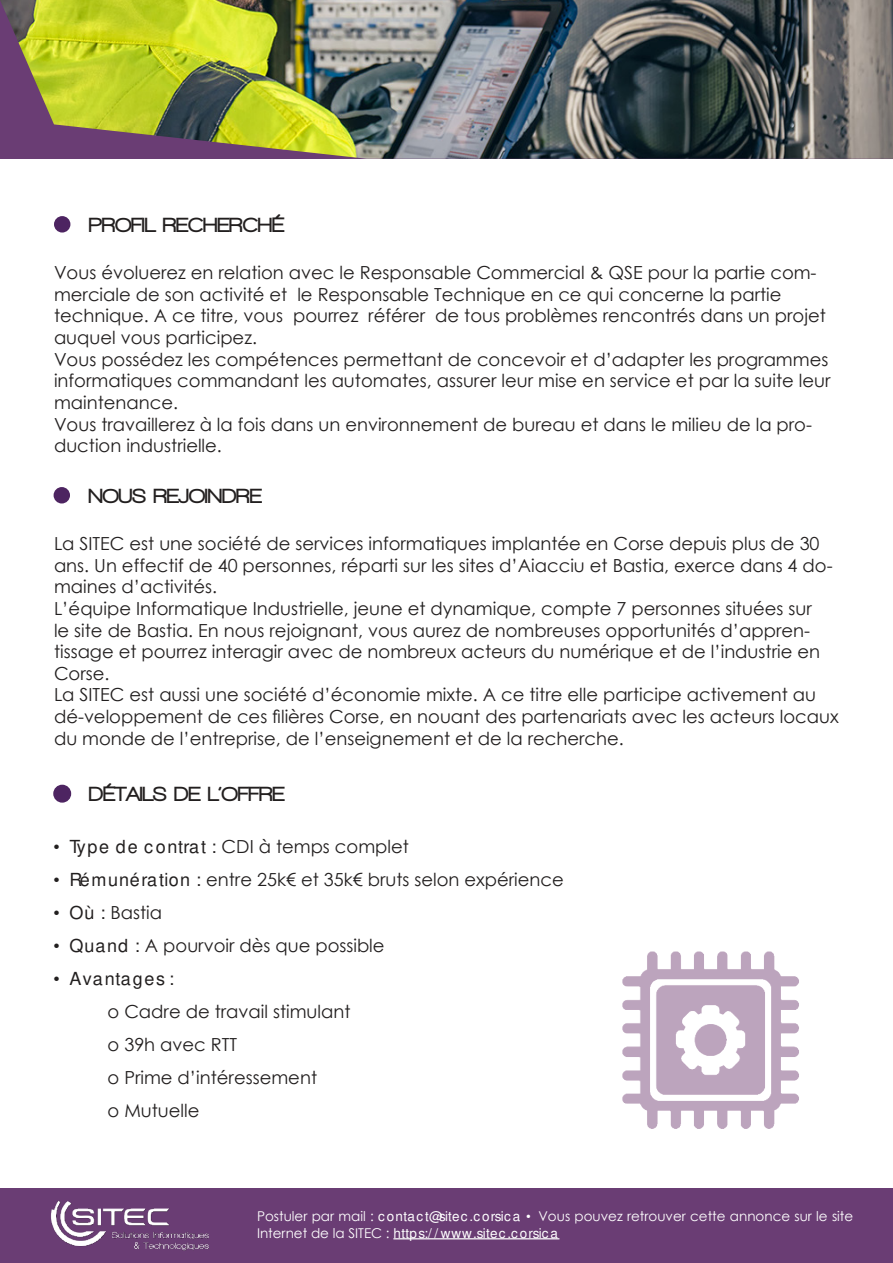
<style>
.page{position:relative;width:893px;height:1263px;background:#fff}
.page>*{position:absolute;margin:0;border:0;box-sizing:border-box;transform-origin:0 0}
.t1{font:900 21px "Walkway";color:#221f1f}
.t2{font:18px/21.6px "Century Gothic";color:#221f1f}
.t3{font:700 18px "Century Gothic";letter-spacing:.08em;color:#221f1f}
.t4{font:13.5px/16.2px "Century Gothic";color:#fff}
.s1{font-weight:700}
</style>
<div class="page">
<img style="left:0;top:0;width:893px;height:159px">
<div style="left:54px;top:487px;width:16px;height:16px;background:#4d2461;border-radius:50%"></div>
<div style="left:54px;top:785px;width:16px;height:17px;background:#4d2461;border-radius:50%"></div>
<div style="left:53px;top:785px;width:18px;height:18px;border:2px solid #4d2461;border-radius:50%"></div>
<div style="left:54px;top:216px;width:16px;height:17px;background:#4d2461;border-radius:50%"></div>
<div style="left:0;top:1188px;width:893px;height:75px;background:#6a3d74"></div>
<img style="left:51px;top:1200px;width:158px;height:51px">
<hr style="left:393px;top:1238px;width:166px;height:1px;background:#fff">
<img style="left:622px;top:951px;width:177px;height:178px">
<p class="t1" style="left:89px;top:214px;width:197px">PROFIL RECHERCHÉ</p>
<p class="t2" style="left:54px;top:262px;width:778px">Vous évoluerez en relation avec le Responsable Commercial &amp; QSE pour la partie com&shy;merciale de son activité et le Responsable Technique en ce qui concerne la partie technique. A ce titre, vous pourrez référer de tous problèmes rencontrés dans un projet auquel vous participez.<br>Vous possédez les compétences permettant de concevoir et d’adapter les programmes informatiques commandant les automates, assurer leur mise en service et par la suite leur maintenance.<br>Vous travaillerez à la fois dans un environnement de bureau et dans le milieu de la pro&shy;duction industrielle.</p>
<p class="t1" style="left:88px;top:485px;width:175px">NOUS REJOINDRE</p>
<p class="t2" style="left:54px;top:533px;width:786px">La SITEC est une société de services informatiques implantée en Corse depuis plus de 30 ans. Un effectif de 40 personnes, réparti sur les sites d’Aiacciu et Bastia, exerce dans 4 do&shy;maines d’activités.<br>L’équipe Informatique Industrielle, jeune et dynamique, compte 7 personnes situées sur<br>le site de Bastia. En nous rejoignant, vous aurez de nombreuses opportunités d’appren&shy;tissage et pourrez interagir avec de nombreux acteurs du numérique et de l’industrie en Corse.<br>La SITEC est aussi une société d’économie mixte. A ce titre elle participe activement au dé-veloppement de ces 昀椀lières Corse, en nouant des partenariats avec les acteurs locaux du monde de l’entreprise, de l’enseignement et de la recherche.</p>
<p class="t1" style="left:89px;top:783px;width:197px">DÉTAILS DE L’OFFRE</p>
<p class="t2" style="left:54px;top:835px;width:357px"><span class="s1">• Type de c ontrat :</span> CDI à temps complet</p>
<p class="t2" style="left:54px;top:868px;width:512px"><span class="s1">• Rémunération :</span> entre 25k€ et 35k€ bruts selon expérience</p>
<p class="t2" style="left:54px;top:901px;width:110px"><span class="s1">• Où :</span> Bastia</p>
<p class="t2" style="left:54px;top:934px;width:333px"><span class="s1">• Quand :</span> A pourvoir dès que possible</p>
<p class="t3" style="left:54px;top:971px;width:122px">• Avantages :</p>
<p class="t2" style="left:108px;top:994px;width:244px;line-height:33px">o Cadre de travail stimulant o 39h avec RTT<br>o Prime d’intéressement<br>o Mutuelle</p>
<p class="t4" style="left:257px;top:1208px;width:598px">Postuler par mail : <span class="s1">c ontac t@sitec .c orsic a •</span> Vous pouvez retrouver cette annonce sur le site<br>Internet de la SITEC : <span class="s1">https:/ / www.sitec .c orsic a</span></p>
</div>
